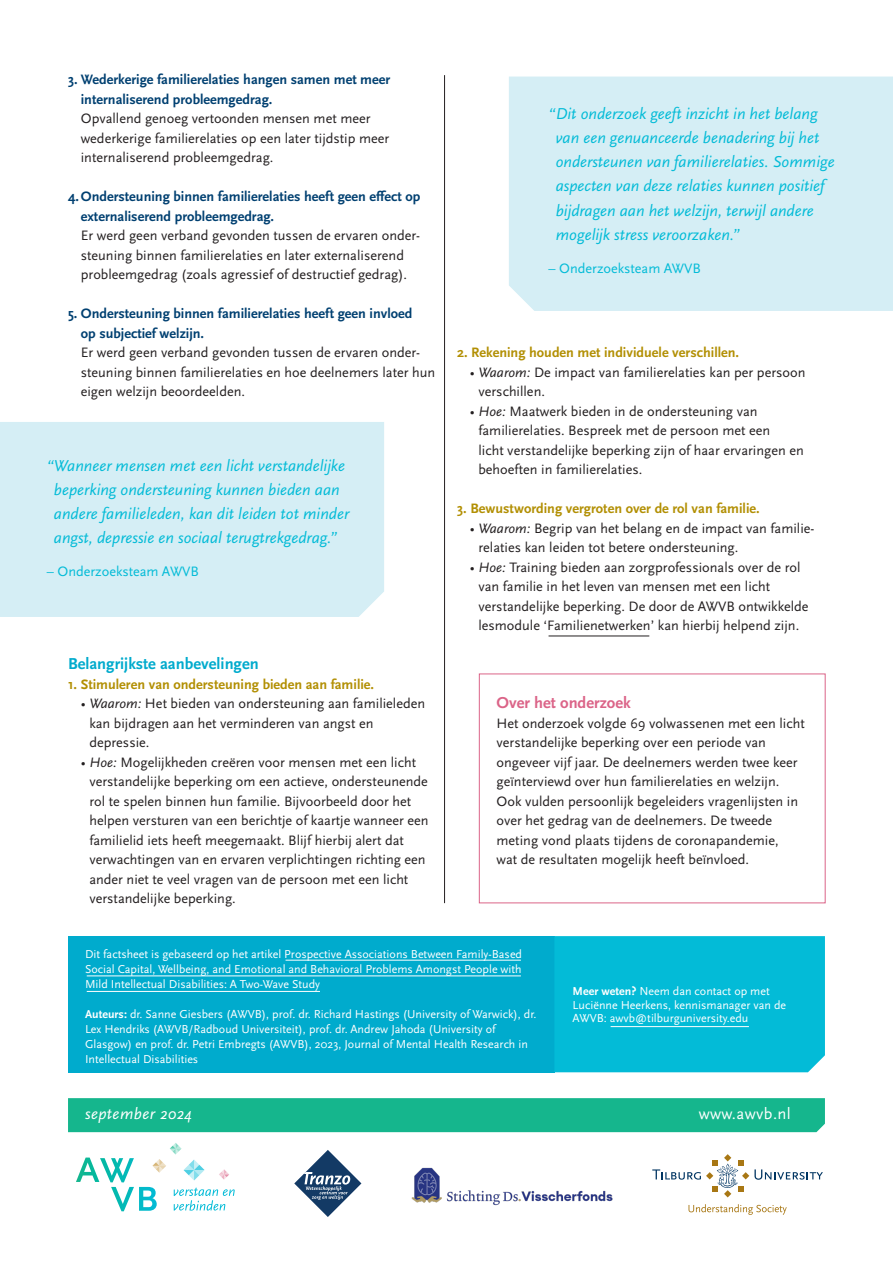
<style>
.page{position:relative;width:893px;height:1263px;background:#fff}
.page>*{position:absolute;margin:0;border:0;box-sizing:border-box;transform-origin:0 0}
.onderschrift_titel{font:italic 16.5px/24px "Scala Sans Pro";color:#03bbd7;text-align:center}
.intro_tekst{font:700 16.5px "Scala Sans Pro";color:#00abcd}
.pt_9_5_13{font:700 16.5px "Scala Sans Pro";color:#db6488}
.t1{font:italic 16.5px "Scala Sans Pro";letter-spacing:.025em;color:#fff}
.t2{font:16.5px "Scala Sans Pro";letter-spacing:.025em;color:#fff}
.pt_9_5_13-2{font:14.25px/19.5px "Scala Sans Pro";color:#231f20}
.pt_9_5_13-3{font:700 14.25px "Scala Sans Pro";color:#b28f03}
.pt_9_5_13-4{font:14.25px "Scala Sans Pro";color:#03bbd7}
.pt_7_10{font:12px/15px "Scala Sans Pro";color:#fff}
.s1{font-weight:700;color:#004071}
.s2{font-style:italic}
.s3{font-weight:700}
</style>
<div class="page">
<div style="left:68px;top:1098px;width:757px;height:34px;background:#15b68d"></div>
<div style="left:68px;top:936px;width:486px;height:136px;background:#00abcd"></div>
<div style="left:554px;top:936px;width:271px;height:136px;background:#03bbd7"></div>
<svg style="left:76px;top:1143px;width:159px;height:68px"></svg>
<svg style="left:652px;top:1154px;width:171px;height:43px"></svg>
<svg style="left:688px;top:1204px;width:99px;height:11px"></svg>
<svg style="left:294px;top:1150px;width:67px;height:67px"></svg>
<img style="left:411px;top:1167px;width:202px;height:39px">
<hr style="left:87px;top:991px;width:233px;height:1px;background:#fff">
<hr style="left:87px;top:975px;width:434px;height:1px;background:#fff">
<hr style="left:286px;top:960px;width:235px;height:1px;background:#fff">
<hr style="left:611px;top:1026px;width:138px;height:1px;background:#fff">
<hr style="left:444px;top:75px;width:1px;height:828px;background:#231f20">
<div style="left:0;top:422px;width:384px;height:195px;background:#d5eef5"></div>
<div style="left:509px;top:77px;width:384px;height:234px;background:#d5eef5"></div>
<hr style="left:549px;top:636px;width:100px;height:1px;background:#231f20">
<p class="pt_9_5_13-2" style="left:81px;top:70px;width:311px;text-indent:-13px"><span class="s1">3. Wederkerige familierelaties hangen samen met meer internaliserend probleemgedrag.<br></span>Opvallend genoeg vertoonden mensen met meer wederkerige familierelaties op een later tijdstip meer internaliserend probleemgedrag.</p>
<p class="pt_9_5_13-2" style="left:81px;top:187px;width:341px;text-indent:-13px"><span class="s1">4.Ondersteuning binnen familierelaties heeft geen effect op externaliserend probleemgedrag.<br></span>Er werd geen verband gevonden tussen de ervaren onder&shy;steuning binnen familierelaties en later externaliserend probleemgedrag (zoals agressief of destructief gedrag).</p>
<p class="pt_9_5_13-2" style="left:81px;top:304px;width:356px;text-indent:-13px"><span class="s1">5. Ondersteuning binnen familierelaties heeft geen invloed<br>op subjectief welzijn.<br></span>Er werd geen verband gevonden tussen de ervaren onder&shy;steuning binnen familierelaties en hoe deelnemers later hun eigen welzijn beoordeelden.</p>
<p class="onderschrift_titel" style="left:47px;top:454px;width:304px">“Wanneer mensen met een licht verstandelijke beperking ondersteuning kunnen bieden aan andere familieleden, kan dit leiden tot minder angst, depressie en sociaal terugtrekgedrag.”</p>
<p class="pt_9_5_13-4" style="left:47px;top:563px;width:154px">– Onderzoeksteam AWVB</p>
<p class="intro_tekst" style="left:68px;top:654px;width:192px">Belangrijkste aanbevelingen</p>
<p class="pt_9_5_13-3" style="left:68px;top:676px;width:308px">1. Stimuleren van ondersteuning bieden aan familie.</p>
<p class="pt_9_5_13-2" style="left:89px;top:694px;width:337px;text-indent:-9px">• <span class="s2">Waarom:</span> Het bieden van ondersteuning aan familieleden kan bijdragen aan het verminderen van angst en depressie.</p>
<p class="pt_9_5_13-2" style="left:89px;top:752px;width:341px;text-indent:-9px">• <span class="s2">Hoe:</span> Mogelijkheden creëren voor mensen met een licht verstandelijke beperking om een actieve, ondersteunende rol te spelen binnen hun familie. Bijvoorbeeld door het helpen versturen van een berichtje of kaartje wanneer een familielid iets heeft meegemaakt. Blijf hierbij alert dat verwachtingen van en ervaren verplichtingen richting een ander niet te veel vragen van de persoon met een licht verstandelijke beperking.</p>
<p class="onderschrift_titel" style="left:556px;top:102px;width:280px;text-align:left;text-indent:-7px">“Dit onderzoek geeft inzicht in het belang van een genuanceerde benadering bij het ondersteunen van familierelaties. Sommige aspecten van deze relaties kunnen positief bijdragen aan het welzijn, terwijl andere mogelijk stress veroorzaken.”</p>
<p class="pt_9_5_13-4" style="left:549px;top:260px;width:154px">– Onderzoeksteam AWVB</p>
<p class="pt_9_5_13-3" style="left:457px;top:344px;width:284px">2. Rekening houden met individuele verschillen.</p>
<p class="pt_9_5_13-2" style="left:478px;top:362px;width:329px;text-indent:-9px">• <span class="s2">Waarom:</span> De impact van familierelaties kan per persoon verschillen.</p>
<p class="pt_9_5_13-2" style="left:478px;top:401px;width:327px;text-indent:-9px">• <span class="s2">Hoe:</span> Maatwerk bieden in de ondersteuning van familierelaties. Bespreek met de persoon met een<br>licht verstandelijke beperking zijn of haar ervaringen en behoeften in familierelaties.</p>
<p class="pt_9_5_13-3" style="left:457px;top:500px;width:304px">3. Bewustwording vergroten over de rol van familie.</p>
<p class="pt_9_5_13-2" style="left:478px;top:518px;width:338px;text-indent:-9px">• <span class="s2">Waarom:</span> Begrip van het belang en de impact van familie&shy;relaties kan leiden tot betere ondersteuning.</p>
<p class="pt_9_5_13-2" style="left:478px;top:557px;width:332px;text-indent:-9px">• <span class="s2">Hoe:</span> Training bieden aan zorgprofessionals over de rol van familie in het leven van mensen met een licht verstandelijke beperking. De door de AWVB ontwikkelde lesmodule ‘Familienetwerken’ kan hierbij helpend zijn.</p>
<p class="pt_9_5_13" style="left:497px;top:693px;width:136px">Over het onderzoek</p>
<p class="pt_9_5_13-2" style="left:497px;top:713px;width:310px">Het onderzoek volgde 69 volwassenen met een licht verstandelijke beperking over een periode van ongeveer vijf jaar. De deelnemers werden twee keer geïnterviewd over hun familierelaties en welzijn.<br>Ook vulden persoonlijk begeleiders vragenlijsten in over het gedrag van de deelnemers. De tweede meting vond plaats tijdens de coronapandemie,<br>wat de resultaten mogelijk heeft beïnvloed.</p>
<p class="pt_7_10" style="left:85px;top:946px;width:439px;text-align:justify">Dit factsheet is gebaseerd op het artikel Prospective Associations Between Family-Based Social Capital, Wellbeing, and Emotional and Behavioral Problems Amongst People with Mild Intellectual Disabilities: A Two-Wave Study</p>
<p class="pt_7_10" style="left:85px;top:1006px;width:453px"><span class="s3">Auteurs:</span> dr. Sanne Giesbers (AWVB), prof. dr. Richard Hastings (University of Warwick), dr.<br>Lex Hendriks (AWVB/Radboud Universiteit), prof. dr. Andrew Jahoda (University of Glasgow) en prof. dr. Petri Embregts (AWVB), 2023, Journal of Mental Health Research in Intellectual Disabilities</p>
<p class="t1" style="left:85px;top:1105px;width:108px">september 2024</p>
<p class="pt_7_10" style="left:573px;top:985px;width:215px;line-height:13.5px"><span class="s3">Meer weten?</span> Neem dan contact op met<br>Luciënne Heerkens, kennismanager van de<br>AWVB: awvb@tilburguniversity.edu</p>
<p class="t2" style="left:699px;top:1105px;width:94px">www.awvb.nl</p>
</div>
